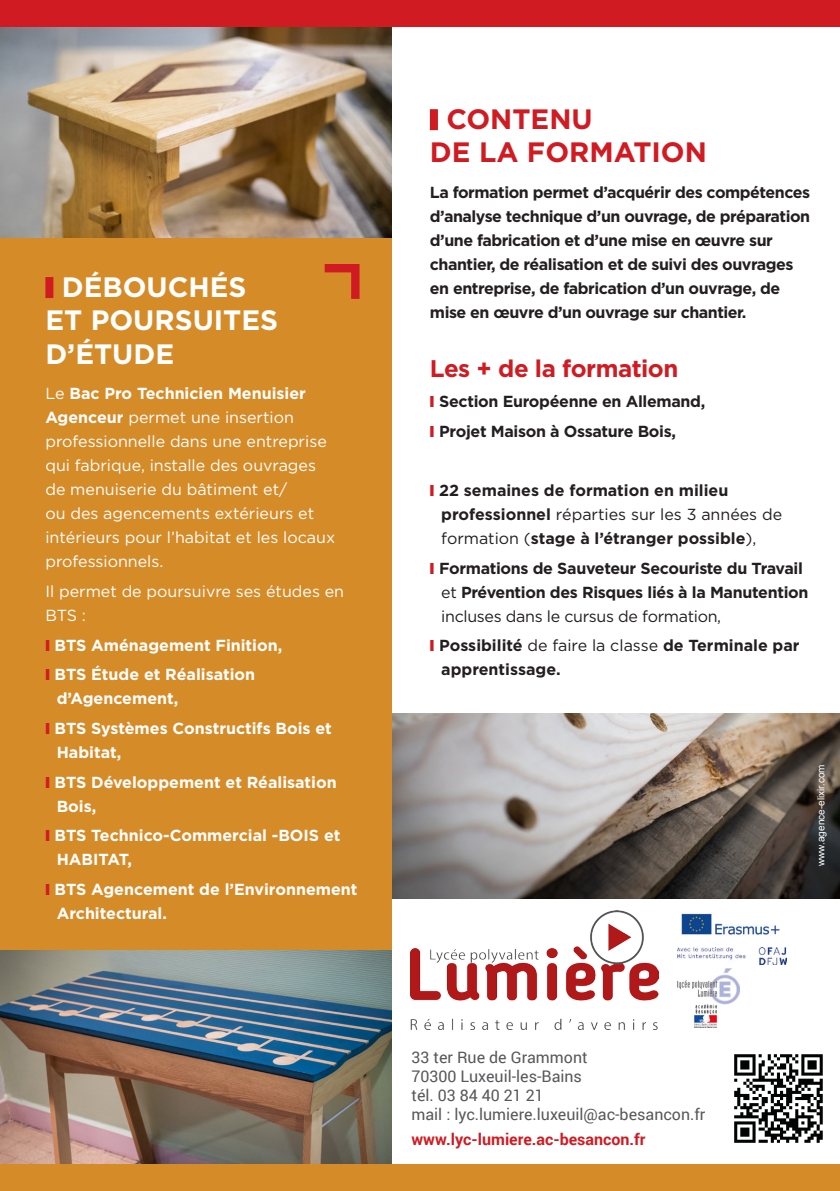
<style>
.page{position:relative;width:840px;height:1191px;background:#fff}
.page>*{position:absolute;margin:0;border:0;box-sizing:border-box;transform-origin:0 0}
.t1{font:700 28px/33.6px "Gotham";color:#fff}
.t2{font:700 28px "Gotham";color:#d01b22}
.t3{font:700 24px "Gotham";letter-spacing:-.02em;color:#d01b22}
.t4{font:700 16px/24px "Gotham";letter-spacing:-.03em;color:#231f20}
.t5{font:16px/24px "Gotham";color:#fff}
.t6{font:700 16px/24px "Gotham";color:#fff}
.t7{font:700 16px/24px "Gotham";color:#231f20}
.t8{font:16px "Roboto";color:#57585a}
.t9{font:700 16px "Roboto";color:#d01b22}
.t10{font:10px "Arial";color:#fff}
.s1{font-weight:700}
.s2{font-weight:400}
</style>
<div class="page">
<img style="left:391px;top:714px;width:448px;height:184px">
<img style="left:0;top:950px;width:391px;height:214px">
<div style="left:429px;top:109px;width:8px;height:21px;background:#d01b22"></div>
<div style="left:0;top:1164px;width:839px;height:27px;background:#d68b29"></div>
<img style="left:0;top:27px;width:391px;height:211px">
<div style="left:0;top:238px;width:391px;height:712px;background:#d68b29"></div>
<div style="left:45px;top:277px;width:8px;height:21px;background:#d01b22"></div>
<svg style="left:324px;top:264px;width:36px;height:35px"></svg>
<div style="left:0;top:0;width:839px;height:27px;background:#d01b22"></div>
<img style="left:677px;top:947px;width:108px;height:17px">
<img style="left:681px;top:913px;width:99px;height:22px">
<img style="left:410px;top:910px;width:248px;height:120px">
<img style="left:677px;top:968px;width:62px;height:60px">
<img style="left:734px;top:1054px;width:89px;height:89px">
<p class="t1" style="left:45px;top:270px;width:234px;text-indent:16px">DÉBOUCHÉS<br>ET POURSUITES<br>D’ÉTUDE</p>
<p class="t5" style="left:45px;top:381px;width:291px">Le <span class="s1">Bac Pro Technicien Menuisier<br>Agenceur</span> permet une insertion professionnelle dans une entreprise qui fabrique, installe des ouvrages de menuiserie du bâtiment et/<br>ou des agencements extérieurs et intérieurs pour l’habitat et les locaux professionnels.</p>
<p class="t5" style="left:45px;top:579px;width:300px">Il permet de poursuivre ses études en<br>BTS :</p>
<p class="t6" style="left:55px;top:633px;width:229px">BTS Aménagement Finition,</p>
<p class="t6" style="left:55px;top:662px;width:202px">BTS Étude et Réalisation d’Agencement,</p>
<p class="t6" style="left:55px;top:716px;width:279px">BTS Systèmes Constructifs Bois et<br>Habitat,</p>
<p class="t6" style="left:55px;top:770px;width:283px">BTS Développement et Réalisation<br>Bois,</p>
<p class="t6" style="left:55px;top:823px;width:287px">BTS Technico-Commercial -BOIS et<br>HABITAT,</p>
<p class="t6" style="left:55px;top:877px;width:304px">BTS Agencement de l’Environnement<br>Architectural.</p>
<p class="t2" style="left:446px;top:100px;width:148px">CONTENU</p>
<p class="t2" style="left:429px;top:134px;width:278px">DE LA FORMATION</p>
<p class="t4" style="left:429px;top:180px;width:381px">La formation permet d’acquérir des compétences d’analyse technique d’un ouvrage, de préparation d’une fabrication et d’une mise en œuvre sur chantier, de réalisation et de suivi des ouvrages en entreprise, de fabrication d’un ouvrage, de mise en œuvre d’un ouvrage sur chantier.</p>
<p class="t3" style="left:429px;top:353px;width:250px">Les + de la formation</p>
<p class="t4" style="left:439px;top:389px;width:267px">Section Européenne en Allemand,</p>
<p class="t4" style="left:439px;top:419px;width:238px">Projet Maison à Ossature Bois,</p>
<p class="t7" style="left:439px;top:478px;width:344px">22 semaines de formation en milieu professionnel <span class="s2">réparties sur les 3 années de formation (</span>stage à l’étranger possible<span class="s2">),</span></p>
<p class="t4" style="left:439px;top:556px;width:370px">Formations de Sauveteur Secouriste du Travail <span class="s2">et</span> Prévention des Risques liés à la Manutention <span class="s2">incluses dans le cursus de formation,</span></p>
<p class="t7" style="left:439px;top:633px;width:362px">Possibilité <span class="s2">de faire la classe</span> de Terminale par apprentissage.</p>
<p class="t10" style="left:814px;top:866px;width:103px;rotate:-90deg">www.agence-elixir.com</p>
<p class="t8" style="left:411px;top:1045px;width:178px">33 ter Rue de Grammont</p>
<p class="t8" style="left:411px;top:1064px;width:172px">70300 Luxeuil-les-Bains</p>
<p class="t8" style="left:411px;top:1084px;width:134px">tél. 03 84 40 21 21</p>
<p class="t8" style="left:411px;top:1103px;width:295px">mail : lyc.lumiere.luxeuil@ac-besancon.fr</p>
<p class="t9" style="left:411px;top:1128px;width:235px">www.lyc-lumiere.ac-besancon.fr</p>
</div>
